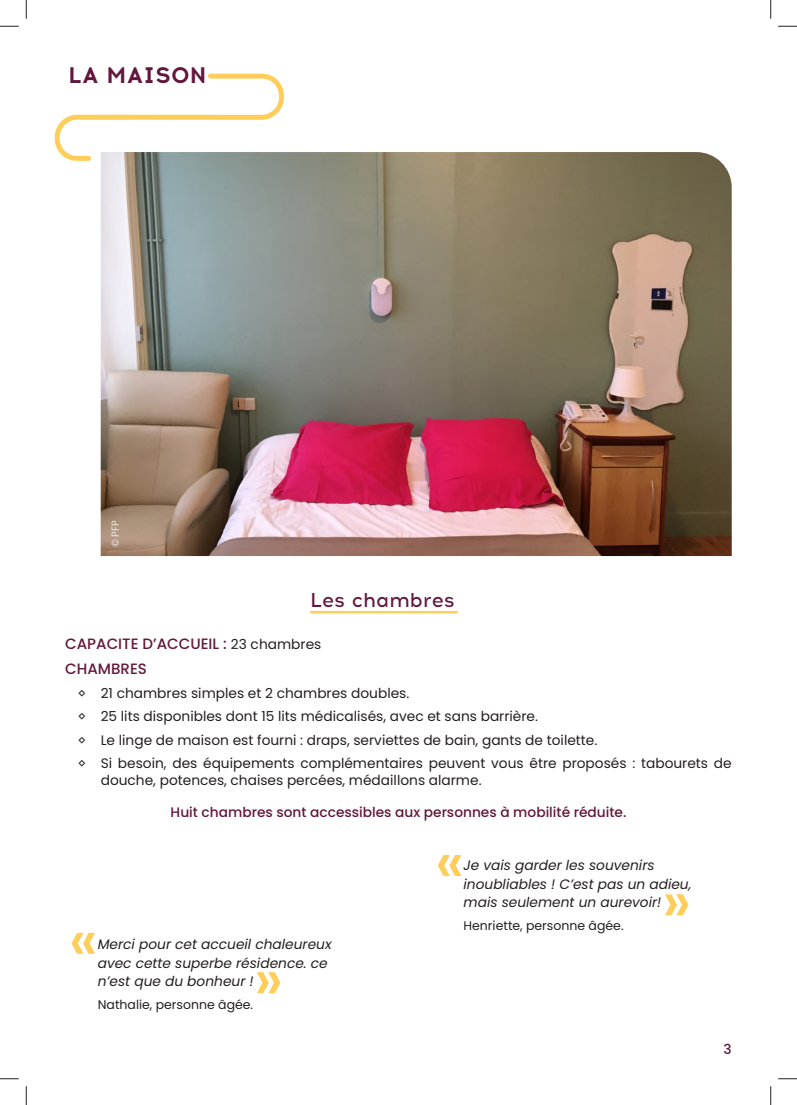
<style>
.page{position:relative;width:797px;height:1105px;background:#fff}
.page>*{position:absolute;margin:0;border:0;box-sizing:border-box;transform-origin:0 0}
.t1{font:500 60px "Poppins";color:#ffce5a}
.t2{font:700 22.5px "Acrom";letter-spacing:.01em;color:#64173c}
.t3{font:500 20px "Acrom";color:#64173c}
.t4{font:500 15px/25.1px "Poppins";color:#64173c}
.t5{font:13.75px/23.6px "Poppins";color:#241f1f}
.t6{font:italic 13.75px/18.8px "Poppins";color:#241f1f}
.t7{font:500 13.75px "Poppins";color:#64173c}
.t8{font:12.5px "Poppins";color:#241f1f}
.t9{font:300 10px "Poppins";color:#fff}
.s1{font-weight:400;font-size:13.75px;color:#241f1f}
</style>
<div class="page">
<img style="left:101px;top:152px;width:630px;height:404px">
<hr style="left:310px;top:611px;width:148px;height:2px;background:#ffce5a">
<svg style="left:54px;top:73px;width:235px;height:90px"></svg>
<svg style="left:0;top:25px;width:19px;height:2px"></svg>
<svg style="left:778px;top:25px;width:19px;height:2px"></svg>
<svg style="left:0;top:1078px;width:19px;height:1px"></svg>
<svg style="left:778px;top:1078px;width:19px;height:1px"></svg>
<svg style="left:25px;top:0;width:2px;height:19px"></svg>
<svg style="left:25px;top:1086px;width:2px;height:19px"></svg>
<svg style="left:770px;top:0;width:1px;height:19px"></svg>
<svg style="left:770px;top:1086px;width:1px;height:19px"></svg>
<h2 class="t2" style="left:68px;top:59px;width:140px">LA MAISON</h2>
<p class="t9" style="left:110px;top:547px;width:28px;rotate:-90deg">© PFP</p>
<h3 class="t3" style="left:310px;top:587px;width:146px">Les chambres</h3>
<p class="t4" style="left:65px;top:631px;width:258px">CAPACITE D’ACCUEIL : <span class="s1">23 chambres<br></span>CHAMBRES</p>
<p class="t5" style="left:78px;top:681px;width:655px">◊ 21 chambres simples et 2 chambres doubles.<br>◊ 25 lits disponibles dont 15 lits médicalisés, avec et sans barrière.<br>◊ Le linge de maison est fourni : draps, serviettes de bain, gants de toilette.<br>◊ Si besoin, des équipements complémentaires peuvent vous être proposés : tabourets de</p>
<p class="t5" style="left:101px;top:768px;width:382px">douche, potences, chaises percées, médaillons alarme.</p>
<p class="t7" style="left:171px;top:804px;width:457px">Huit chambres sont accessibles aux personnes à mobilité réduite.</p>
<p class="t6" style="left:463px;top:856px;width:229px">Je vais garder les souvenirs inoubliables ! C’est pas un adieu, mais seulement un aurevoir!</p>
<p class="t8" style="left:463px;top:918px;width:162px">Henriette, personne âgée.</p>
<h1 class="t1" style="left:435px;top:827px;width:31px">«</h1>
<h1 class="t1" style="left:661px;top:867px;width:31px">»</h1>
<h1 class="t1" style="left:69px;top:905px;width:31px">«</h1>
<p class="t6" style="left:98px;top:935px;width:235px">Merci pour cet accueil chaleureux avec cette superbe résidence. ce n’est que du bonheur !</p>
<p class="t8" style="left:98px;top:997px;width:157px">Nathalie, personne âgée.</p>
<h1 class="t1" style="left:254px;top:945px;width:31px">»</h1>
<p class="t7" style="left:723px;top:1041px;width:10px">3</p>
</div>
